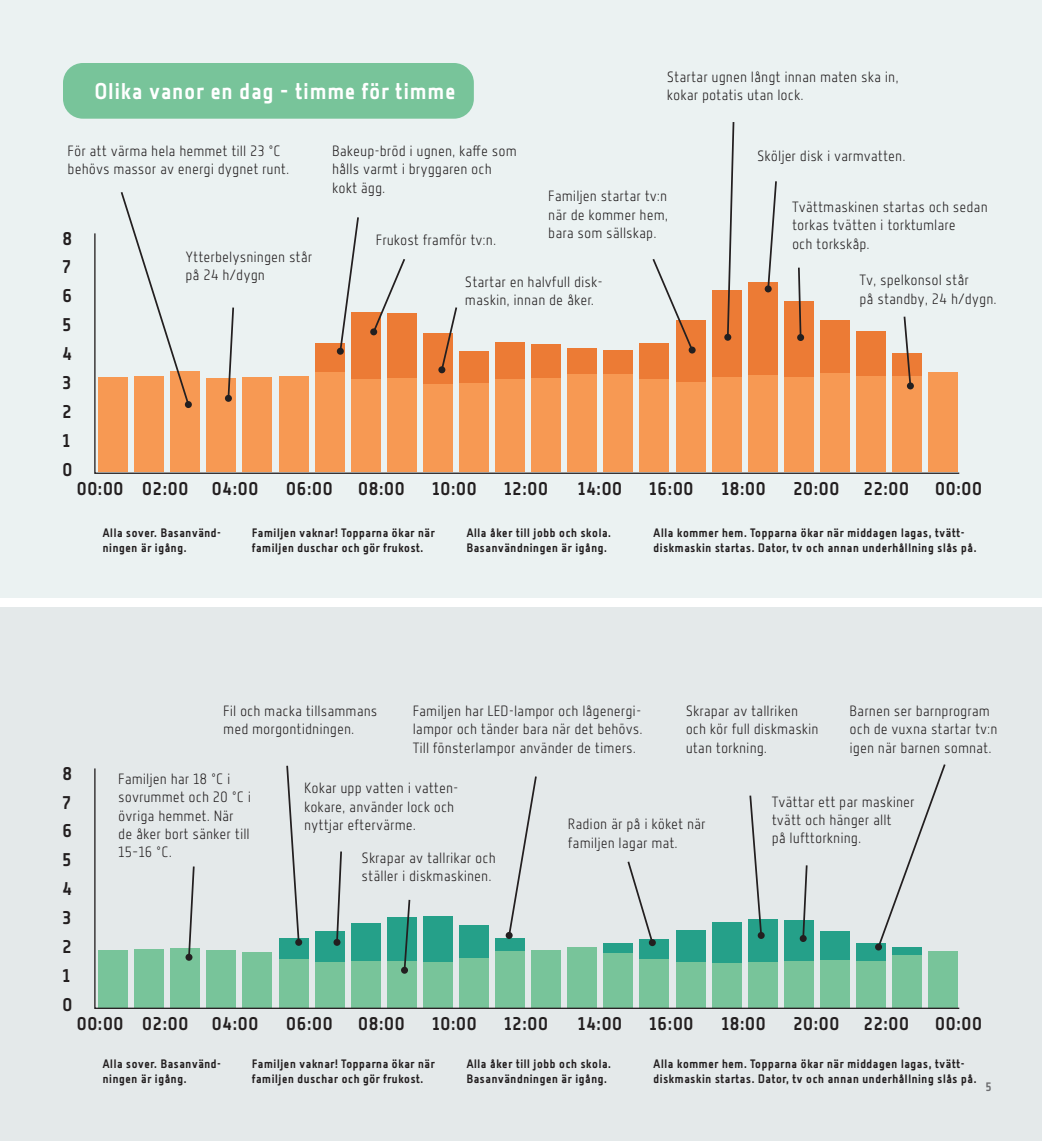
<style>
.page{position:relative;width:1042px;height:1141px;background:#fff}
.page>*{position:absolute;margin:0;border:0;box-sizing:border-box;transform-origin:0 0}
.Heading_level_3{font:22.75px "Florin Sans BD";color:#fff}
.t1{font:18.38px/28.9px "Florin Sans BD";color:#231f20;text-align:justify}
.t2{font:14.88px/18.4px "Florin Sans LT";color:#231f20}
.t3{font:12.25px/14.7px "Florin Sans BD";color:#231f20}
.t4{font:12.25px "Florin Sans BD";color:#6c6d70}
</style>
<div class="page">
<div style="left:0;top:0;width:1042px;height:598px;background:#ebf2f2"></div>
<div style="left:0;top:608px;width:1042px;height:533px;background:#e4e9ea"></div>
<div style="left:63px;top:63px;width:411px;height:56px;background:#78c49a;border-radius:20px"></div>
<svg style="left:94px;top:768px;width:866px;height:241px"></svg>
<svg style="left:187px;top:865px;width:9px;height:94px"></svg>
<div style="left:185px;top:954px;width:7px;height:7px;background:#231f20;border-radius:50%"></div>
<svg style="left:335px;top:850px;width:8px;height:94px"></svg>
<div style="left:333px;top:939px;width:7px;height:7px;background:#231f20;border-radius:50%"></div>
<svg style="left:403px;top:898px;width:8px;height:74px"></svg>
<div style="left:401px;top:967px;width:7px;height:7px;background:#231f20;border-radius:50%"></div>
<svg style="left:626px;top:860px;width:28px;height:85px"></svg>
<div style="left:649px;top:939px;width:7px;height:7px;background:#231f20;border-radius:50%"></div>
<svg style="left:801px;top:863px;width:7px;height:77px"></svg>
<div style="left:800px;top:935px;width:7px;height:7px;background:#231f20;border-radius:50%"></div>
<svg style="left:507px;top:775px;width:31px;height:162px"></svg>
<div style="left:506px;top:932px;width:7px;height:7px;background:#231f20;border-radius:50%"></div>
<svg style="left:876px;top:764px;width:71px;height:185px"></svg>
<div style="left:875px;top:943px;width:7px;height:7px;background:#231f20;border-radius:50%"></div>
<svg style="left:285px;top:765px;width:16px;height:179px"></svg>
<div style="left:295px;top:939px;width:7px;height:7px;background:#231f20;border-radius:50%"></div>
<svg style="left:94px;top:233px;width:866px;height:241px"></svg>
<div style="left:748px;top:375px;width:29px;height:97px;background:#f79953"></div>
<div style="left:748px;top:283px;width:29px;height:92px;background:#ec7b35"></div>
<svg style="left:119px;top:192px;width:72px;height:215px"></svg>
<div style="left:185px;top:401px;width:7px;height:7px;background:#231f20;border-radius:50%"></div>
<svg style="left:227px;top:306px;width:8px;height:94px"></svg>
<div style="left:225px;top:395px;width:7px;height:7px;background:#231f20;border-radius:50%"></div>
<svg style="left:338px;top:217px;width:22px;height:136px"></svg>
<div style="left:337px;top:348px;width:7px;height:7px;background:#231f20;border-radius:50%"></div>
<svg style="left:371px;top:257px;width:36px;height:77px"></svg>
<div style="left:370px;top:328px;width:7px;height:7px;background:#231f20;border-radius:50%"></div>
<svg style="left:440px;top:305px;width:18px;height:67px"></svg>
<div style="left:438px;top:366px;width:7px;height:7px;background:#231f20;border-radius:50%"></div>
<svg style="left:726px;top:122px;width:9px;height:217px"></svg>
<div style="left:724px;top:334px;width:7px;height:7px;background:#231f20;border-radius:50%"></div>
<svg style="left:651px;top:257px;width:43px;height:95px"></svg>
<div style="left:688px;top:347px;width:7px;height:7px;background:#231f20;border-radius:50%"></div>
<svg style="left:766px;top:181px;width:12px;height:110px"></svg>
<div style="left:765px;top:285px;width:7px;height:7px;background:#231f20;border-radius:50%"></div>
<svg style="left:797px;top:266px;width:5px;height:70px"></svg>
<div style="left:797px;top:334px;width:7px;height:7px;background:#231f20;border-radius:50%"></div>
<svg style="left:902px;top:315px;width:10px;height:73px"></svg>
<div style="left:907px;top:382px;width:7px;height:7px;background:#231f20;border-radius:50%"></div>
<svg style="left:748px;top:794px;width:15px;height:143px"></svg>
<div style="left:758px;top:932px;width:7px;height:7px;background:#231f20;border-radius:50%"></div>
<h3 class="Heading_level_3" style="left:94px;top:78px;width:363px">Olika vanor en dag – timme för timme</h3>
<p class="t2" style="left:667px;top:67px;width:233px">Startar ugnen långt innan maten ska in, kokar potatis utan lock.</p>
<p class="t2" style="left:68px;top:142px;width:223px">För att värma hela hemmet till 23 °C behövs massor av energi dygnet runt.</p>
<p class="t2" style="left:332px;top:142px;width:186px">Bakeup-bröd i ugnen, kaffe som hålls varmt i bryggaren och kokt ägg.</p>
<p class="t2" style="left:757px;top:147px;width:150px">Sköljer disk i varmvatten.</p>
<p class="t2" style="left:548px;top:187px;width:121px;text-align:justify">Familjen startar tv:n när de kommer hem, bara som sällskap.</p>
<p class="t2" style="left:792px;top:198px;width:197px">Tvättmaskinen startas och sedan torkas tvätten i torktumlare<br>och torkskåp.</p>
<p class="t1" style="left:62px;top:224px;width:12px">8<br>7<br>6<br>5<br>4<br>3<br>2<br>1<br>0</p>
<p class="t2" style="left:376px;top:231px;width:122px">Frukost framför tv:n.</p>
<p class="t2" style="left:185px;top:247px;width:128px">Ytterbelysningen står på 24 h/dygn</p>
<p class="t2" style="left:465px;top:272px;width:139px">Startar en halvfull disk&shy;maskin, innan de åker.</p>
<p class="t2" style="left:859px;top:271px;width:139px">Tv, spelkonsol står<br>på standby, 24 h/dygn.</p>
<p class="t1" style="left:62px;top:431px;width:12px">8<br>7</p>
<p class="t1" style="left:76px;top:475px;width:184px">00:00 02:00 04:00</p>
<p class="t1" style="left:286px;top:475px;width:49px">06:00</p>
<p class="t1" style="left:358px;top:475px;width:49px">08:00</p>
<p class="t1" style="left:432px;top:475px;width:47px">10:00</p>
<p class="t1" style="left:504px;top:475px;width:46px">12:00</p>
<p class="t1" style="left:577px;top:475px;width:46px">14:00</p>
<p class="t1" style="left:649px;top:475px;width:46px">16:00</p>
<p class="t1" style="left:721px;top:475px;width:46px">18:00</p>
<p class="t1" style="left:793px;top:475px;width:48px">20:00</p>
<p class="t1" style="left:863px;top:475px;width:47px">22:00</p>
<p class="t1" style="left:935px;top:475px;width:49px">00:00</p>
<p class="t3" style="left:103px;top:526px;width:120px">Alla sover. Basanvänd&shy;ningen är igång.</p>
<p class="t3" style="left:252px;top:526px;width:185px">Familjen vaknar! Topparna ökar när familjen duschar och gör frukost.</p>
<p class="t3" style="left:466px;top:526px;width:146px">Alla åker till jobb och skola.<br>Basanvändningen är igång.</p>
<p class="t3" style="left:653px;top:526px;width:325px">Alla kommer hem. Topparna ökar när middagen lagas, tvätt&shy;diskmaskin startas. Dator, tv och annan underhållning slås på.</p>
<p class="t2" style="left:223px;top:701px;width:156px">Fil och macka tillsammans med morgontidningen.</p>
<p class="t2" style="left:413px;top:701px;width:231px;text-align:justify">Familjen har LED-lampor och lågenergi&shy;lampor och tänder bara när det behövs.<br>Till fönsterlampor använder de timers.</p>
<p class="t2" style="left:686px;top:701px;width:135px">Skrapar av tallriken och kör full diskmaskin utan torkning.</p>
<p class="t2" style="left:849px;top:701px;width:149px">Barnen ser barnprogram och de vuxna startar tv:n igen när barnen somnat.</p>
<p class="t1" style="left:62px;top:754px;width:12px">1<br>0</p>
<p class="t1" style="left:62px;top:759px;width:12px">8<br>7<br>6<br>5<br>4<br>3<br>2<br>1<br>0</p>
<p class="t2" style="left:118px;top:769px;width:134px">Familjen har 18 °C i sovrummet och 20 °C i övriga hemmet. När de åker bort sänker till<br>15–16 °C.</p>
<p class="t2" style="left:304px;top:779px;width:156px">Kokar upp vatten i vatten&shy;kokare, använder lock och nyttjar eftervärme.</p>
<p class="t2" style="left:772px;top:792px;width:145px">Tvättar ett par maskiner tvätt och hänger allt<br>på lufttorkning.</p>
<p class="t1" style="left:76px;top:803px;width:184px">00:00 02:00 04:00</p>
<p class="t1" style="left:286px;top:803px;width:49px">06:00</p>
<p class="t1" style="left:358px;top:803px;width:49px">08:00</p>
<p class="t1" style="left:577px;top:803px;width:46px">14:00</p>
<p class="t1" style="left:649px;top:803px;width:46px">16:00</p>
<p class="t1" style="left:793px;top:803px;width:48px">20:00</p>
<p class="t1" style="left:863px;top:803px;width:47px">22:00</p>
<p class="t2" style="left:568px;top:815px;width:139px">Radion är på i köket när familjen lagar mat.</p>
<p class="t2" style="left:362px;top:848px;width:136px">Skrapar av tallrikar och ställer i diskmaskinen.</p>
<p class="t1" style="left:62px;top:908px;width:12px">8<br>7<br>6<br>5</p>
<p class="t1" style="left:76px;top:1010px;width:184px">00:00 02:00 04:00</p>
<p class="t1" style="left:286px;top:1010px;width:49px">06:00</p>
<p class="t1" style="left:358px;top:1010px;width:49px">08:00</p>
<p class="t1" style="left:432px;top:1010px;width:47px">10:00</p>
<p class="t1" style="left:504px;top:1010px;width:46px">12:00</p>
<p class="t1" style="left:577px;top:1010px;width:46px">14:00</p>
<p class="t1" style="left:649px;top:1010px;width:46px">16:00</p>
<p class="t1" style="left:721px;top:1010px;width:46px">18:00</p>
<p class="t1" style="left:793px;top:1010px;width:48px">20:00</p>
<p class="t1" style="left:863px;top:1010px;width:47px">22:00</p>
<p class="t1" style="left:935px;top:1010px;width:49px">00:00</p>
<p class="t3" style="left:103px;top:1057px;width:120px">Alla sover. Basanvänd&shy;ningen är igång.</p>
<p class="t3" style="left:252px;top:1057px;width:185px">Familjen vaknar! Topparna ökar när familjen duschar och gör frukost.</p>
<p class="t3" style="left:466px;top:1057px;width:146px">Alla åker till jobb och skola.<br>Basanvändningen är igång.</p>
<p class="t3" style="left:653px;top:1057px;width:325px">Alla kommer hem. Topparna ökar när middagen lagas, tvätt&shy;diskmaskin startas. Dator, tv och annan underhållning slås på.</p>
<p class="t4" style="left:985px;top:1080px;width:8px">5</p>
</div>
